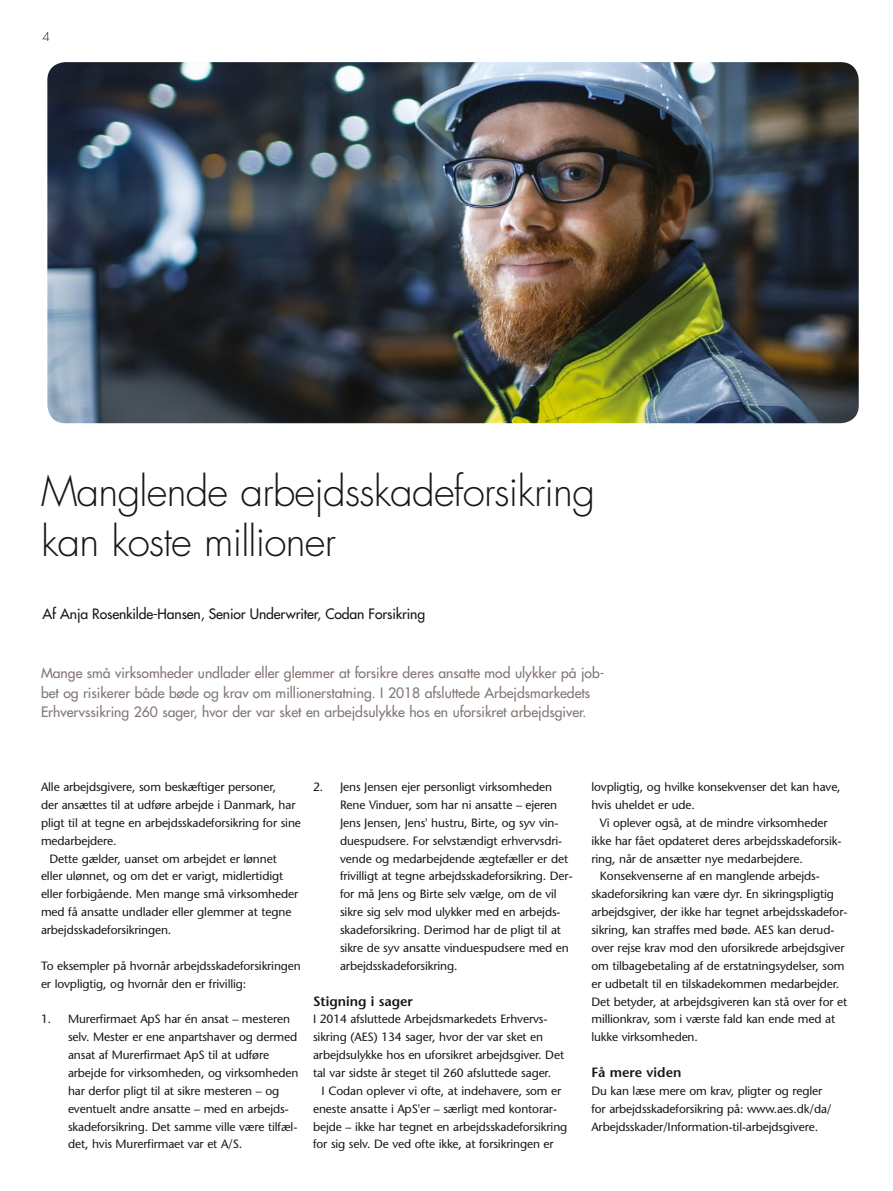
<style>
.page{position:relative;width:893px;height:1191px;background:#fff}
.page>*{position:absolute;margin:0;border:0;box-sizing:border-box;transform-origin:0 0}
.t1{font:300 40.5px/49.5px "Futura";letter-spacing:-.02em;color:#181716}
.t2{font:13.95px/19.5px "Futura";color:#827773}
.t3{font:13.95px "Futura";letter-spacing:-.01em;color:#181716}
.t4{font:600 13.5px "Stone Sans";color:#181716}
.t5{font:12px/17.9px "Stone Sans";letter-spacing:-.01em;color:#181716}
.t6{font:300 12px "Futura";color:#181716}
</style>
<div class="page">
<img style="left:47px;top:62px;width:812px;height:361px">
<p class="t6" style="left:43px;top:29px;width:9px">4</p>
<p class="t1" style="left:41px;top:468px;width:556px">Manglende arbejdsskadeforsikring kan koste millioner</p>
<p class="t3" style="left:43px;top:605px;width:384px">Af Anja Rosenkilde-Hansen, Senior Underwriter, Codan Forsikring</p>
<p class="t2" style="left:41px;top:663px;width:565px">Mange små virksomheder undlader eller glemmer at forsikre deres ansatte mod ulykker på job&shy;bet og risikerer både bøde og krav om millionerstatning. I 2018 afsluttede Arbejdsmarkedets<br>Erhvervssikring 260 sager, hvor der var sket en arbejdsulykke hos en uforsikret arbejdsgiver.</p>
<p class="t5" style="left:41px;top:778px;width:237px">Alle arbejdsgivere, som beskæftiger personer,</p>
<p class="t5" style="left:41px;top:796px;width:256px">der ansættes til at udføre arbejde i Danmark, har</p>
<p class="t5" style="left:41px;top:813px;width:261px">pligt til at tegne en arbejdsskadeforsikring for sine</p>
<p class="t5" style="left:41px;top:831px;width:77px">medarbejdere.</p>
<p class="t5" style="left:50px;top:849px;width:229px">Dette gælder, uanset om arbejdet er lønnet</p>
<p class="t5" style="left:41px;top:867px;width:244px">eller ulønnet, og om det er varigt, midlertidigt</p>
<p class="t5" style="left:41px;top:885px;width:259px">eller forbigående. Men mange små virksomheder</p>
<p class="t5" style="left:41px;top:903px;width:252px">med få ansatte undlader eller glemmer at tegne</p>
<p class="t5" style="left:41px;top:921px;width:132px">arbejdsskadeforsikringen.</p>
<p class="t5" style="left:41px;top:956px;width:261px">To eksempler på hvornår arbejdsskadeforsikringen er lovpligtig, og hvornår den er frivillig:</p>
<p class="t5" style="left:68px;top:1010px;width:232px;text-indent:-27px">1. Murerfirmaet ApS har én ansat – mesteren selv. Mester er ene anpartshaver og dermed ansat af Murerfirmaet ApS til at udføre arbejde for virksomheden, og virksomheden har derfor pligt til at sikre mesteren – og eventuelt andre ansatte – med en arbejds&shy;skadeforsikring. Det samme ville være tilfæl&shy;det, hvis Murerfirmaet var et A/S.</p>
<p class="t5" style="left:340px;top:778px;width:234px;text-indent:-27px">2. Jens Jensen ejer personligt virksomheden Rene Vinduer, som har ni ansatte – ejeren Jens Jensen, Jens' hustru, Birte, og syv vin&shy;duespudsere. For selvstændigt erhvervsdri&shy;vende og medarbejdende ægtefæller er det frivilligt at tegne arbejdsskadeforsikring. Der&shy;for må Jens og Birte selv vælge, om de vil sikre sig selv mod ulykker med en arbejds&shy;skadeforsikring. Derimod har de pligt til at sikre de syv ansatte vinduespudsere med en arbejdsskadeforsikring.</p>
<p class="t4" style="left:313px;top:992px;width:101px">Stigning i sager</p>
<p class="t5" style="left:313px;top:1010px;width:236px">I 2014 afsluttede Arbejdsmarkedets Erhvervs-</p>
<p class="t5" style="left:313px;top:1028px;width:232px">sikring (AES) 134 sager, hvor der var sket en</p>
<p class="t5" style="left:313px;top:1046px;width:253px">arbejdsulykke hos en uforsikret arbejdsgiver. Det</p>
<p class="t5" style="left:313px;top:1064px;width:240px">tal var sidste år steget til 260 afsluttede sager.</p>
<p class="t5" style="left:322px;top:1081px;width:241px">I Codan oplever vi ofte, at indehavere, som er</p>
<p class="t5" style="left:313px;top:1099px;width:245px">eneste ansatte i ApS'er – særligt med kontorar-</p>
<p class="t5" style="left:313px;top:1117px;width:256px">bejde – ikke har tegnet en arbejdsskadeforsikring</p>
<p class="t5" style="left:313px;top:1135px;width:242px">for sig selv. De ved ofte ikke, at forsikringen er</p>
<p class="t5" style="left:591px;top:778px;width:251px">lovpligtig, og hvilke konsekvenser det kan have,</p>
<p class="t5" style="left:591px;top:796px;width:105px">hvis uheldet er ude.</p>
<p class="t5" style="left:600px;top:813px;width:229px">Vi oplever også, at de mindre virksomheder</p>
<p class="t5" style="left:591px;top:831px;width:252px">ikke har fået opdateret deres arbejdsskadeforsik-</p>
<p class="t5" style="left:591px;top:849px;width:213px">ring, når de ansætter nye medarbejdere.</p>
<p class="t5" style="left:600px;top:867px;width:221px">Konsekvenserne af en manglende arbejds-</p>
<p class="t5" style="left:591px;top:885px;width:244px">skadeforsikring kan være dyr. En sikringspligtig</p>
<p class="t5" style="left:591px;top:903px;width:257px">arbejdsgiver, der ikke har tegnet arbejdsskadefor-</p>
<p class="t5" style="left:591px;top:921px;width:244px">sikring, kan straffes med bøde. AES kan derud-</p>
<p class="t5" style="left:591px;top:938px;width:255px">over rejse krav mod den uforsikrede arbejdsgiver</p>
<p class="t5" style="left:591px;top:956px;width:255px">om tilbagebetaling af de erstatningsydelser, som</p>
<p class="t5" style="left:591px;top:974px;width:249px">er udbetalt til en tilskadekommen medarbejder.</p>
<p class="t5" style="left:591px;top:992px;width:257px">Det betyder, at arbejdsgiveren kan stå over for et</p>
<p class="t5" style="left:591px;top:1010px;width:245px">millionkrav, som i værste fald kan ende med at</p>
<p class="t5" style="left:591px;top:1028px;width:108px">lukke virksomheden.</p>
<p class="t4" style="left:591px;top:1064px;width:91px">Få mere viden</p>
<p class="t5" style="left:591px;top:1081px;width:242px">Du kan læse mere om krav, pligter og regler for arbejdsskadeforsikring på: www.aes.dk/da/<br>Arbejdsskader/Information-til-arbejdsgivere.</p>
</div>
